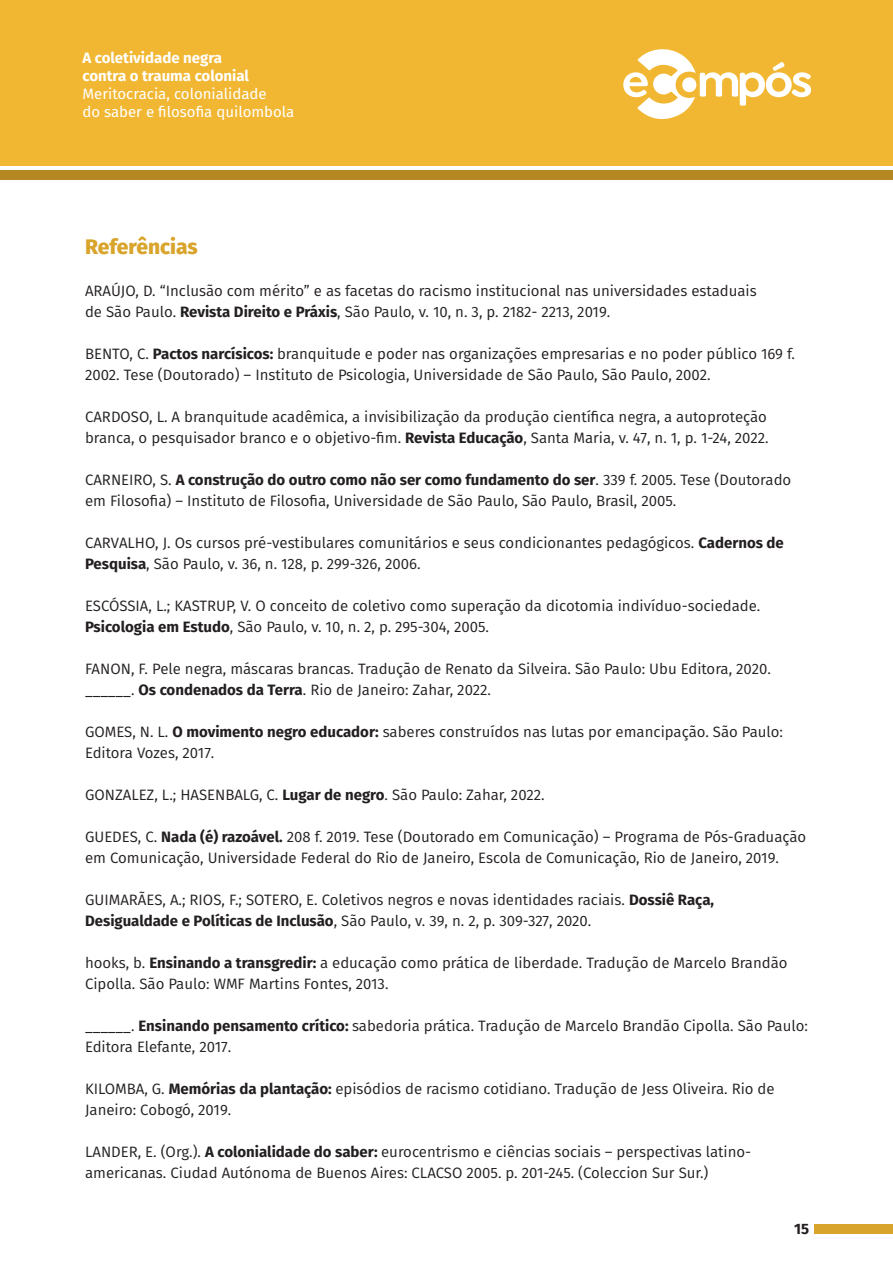
<style>
.page{position:relative;width:893px;height:1263px;background:#fff}
.page>*{position:absolute;margin:0;border:0;box-sizing:border-box;transform-origin:0 0}
.Tópico{font:800 21px "Fira Sans";color:#d9a42c}
.Texto{font:15px/21px "Fira Sans";color:#231f20}
.t1{font:15px/18px "Fira Sans";color:#fff}
.t2{font:700 15px/18px "Fira Sans";color:#fff}
.t3{font:700 15px "Fira Sans";color:#231f20}
.s1{font-weight:700}
</style>
<div class="page">
<div style="left:0;top:0;width:893px;height:166px;background:#f2b732"></div>
<div style="left:0;top:170px;width:893px;height:10px;background:#b48723"></div>
<div style="left:814px;top:1224px;width:79px;height:9px;background:#d9a42c"></div>
<svg style="left:623px;top:49px;width:188px;height:70px"></svg>
<p class="t2" style="left:82px;top:48px;width:168px">A coletividade negra contra o trauma colonial</p>
<p class="t1" style="left:82px;top:84px;width:213px">Meritocracia, colonialidade<br>do saber e filosofia quilombola</p>
<p class="Tópico" style="left:85px;top:228px;width:114px">Referências</p>
<p class="Texto" style="left:85px;top:279px;width:673px">ARAÚJO, D. “Inclusão com mérito” e as facetas do racismo institucional nas universidades estaduais</p>
<p class="Texto" style="left:85px;top:300px;width:527px">de São Paulo. <span class="s1">Revista Direito e Práxis</span>, São Paulo, v. 10, n. 3, p. 2182- 2213, 2019.</p>
<p class="Texto" style="left:85px;top:342px;width:711px">BENTO, C. <span class="s1">Pactos narcísicos:</span> branquitude e poder nas organizações empresarias e no poder público 169 f.<br>2002. Tese (Doutorado) – Instituto de Psicologia, Universidade de São Paulo, São Paulo, 2002.</p>
<p class="Texto" style="left:85px;top:405px;width:685px">CARDOSO, L. A branquitude acadêmica, a invisibilização da produção científica negra, a autoproteção branca, o pesquisador branco e o objetivo-fim. <span class="s1">Revista Educação</span>, Santa Maria, v. 47, n. 1, p. 1-24, 2022.</p>
<p class="Texto" style="left:85px;top:468px;width:708px">CARNEIRO, S. <span class="s1">A construção do outro como não ser como fundamento do ser</span>. 339 f. 2005. Tese (Doutorado em Filosofia) – Instituto de Filosofia, Universidade de São Paulo, São Paulo, Brasil, 2005.</p>
<p class="Texto" style="left:85px;top:531px;width:700px">CARVALHO, J. Os cursos pré-vestibulares comunitários e seus condicionantes pedagógicos. <span class="s1">Cadernos de<br>Pesquisa</span>, São Paulo, v. 36, n. 128, p. 299-326, 2006.</p>
<p class="Texto" style="left:85px;top:594px;width:677px">ESCÓSSIA, L.; KASTRUP, V. O conceito de coletivo como superação da dicotomia indivíduo-sociedade.<br><span class="s1">Psicologia em Estudo</span>, São Paulo, v. 10, n. 2, p. 295-304, 2005.</p>
<p class="Texto" style="left:85px;top:657px;width:687px">FANON, F. Pele negra, máscaras brancas. Tradução de Renato da Silveira. São Paulo: Ubu Editora, 2020.</p>
<p class="Texto" style="left:85px;top:678px;width:407px">______. <span class="s1">Os condenados da Terra</span>. Rio de Janeiro: Zahar, 2022.</p>
<p class="Texto" style="left:85px;top:720px;width:699px">GOMES, N. L. <span class="s1">O movimento negro educador:</span> saberes construídos nas lutas por emancipação. São Paulo:<br>Editora Vozes, 2017.</p>
<p class="Texto" style="left:85px;top:783px;width:461px">GONZALEZ, L.; HASENBALG, C. <span class="s1">Lugar de negro</span>. São Paulo: Zahar, 2022.</p>
<p class="Texto" style="left:85px;top:825px;width:723px">GUEDES, C. <span class="s1">Nada (é) razoável.</span> 208 f. 2019. Tese (Doutorado em Comunicação) – Programa de Pós-Graduação em Comunicação, Universidade Federal do Rio de Janeiro, Escola de Comunicação, Rio de Janeiro, 2019.</p>
<p class="Texto" style="left:85px;top:888px;width:631px">GUIMARÃES, A.; RIOS, F.; SOTERO, E. Coletivos negros e novas identidades raciais. <span class="s1">Dossiê Raça,<br>Desigualdade e Políticas de Inclusão</span>, São Paulo, v. 39, n. 2, p. 309-327, 2020.</p>
<p class="Texto" style="left:85px;top:951px;width:704px">hooks, b. <span class="s1">Ensinando a transgredir:</span> a educação como prática de liberdade. Tradução de Marcelo Brandão<br>Cipolla. São Paulo: WMF Martins Fontes, 2013.</p>
<p class="Texto" style="left:85px;top:1014px;width:724px">______. <span class="s1">Ensinando pensamento crítico:</span> sabedoria prática. Tradução de Marcelo Brandão Cipolla. São Paulo:<br>Editora Elefante, 2017.</p>
<p class="Texto" style="left:85px;top:1077px;width:691px">KILOMBA, G. <span class="s1">Memórias da plantação:</span> episódios de racismo cotidiano. Tradução de Jess Oliveira. Rio de<br>Janeiro: Cobogó, 2019.</p>
<p class="Texto" style="left:85px;top:1140px;width:668px">LANDER, E. (Org.). <span class="s1">A colonialidade do saber:</span> eurocentrismo e ciências sociais – perspectivas latino&shy;americanas. Ciudad Autónoma de Buenos Aires: CLACSO 2005. p. 201-245. (Coleccion Sur Sur.)</p>
<p class="t3" style="left:794px;top:1216px;width:17px">15</p>
</div>
